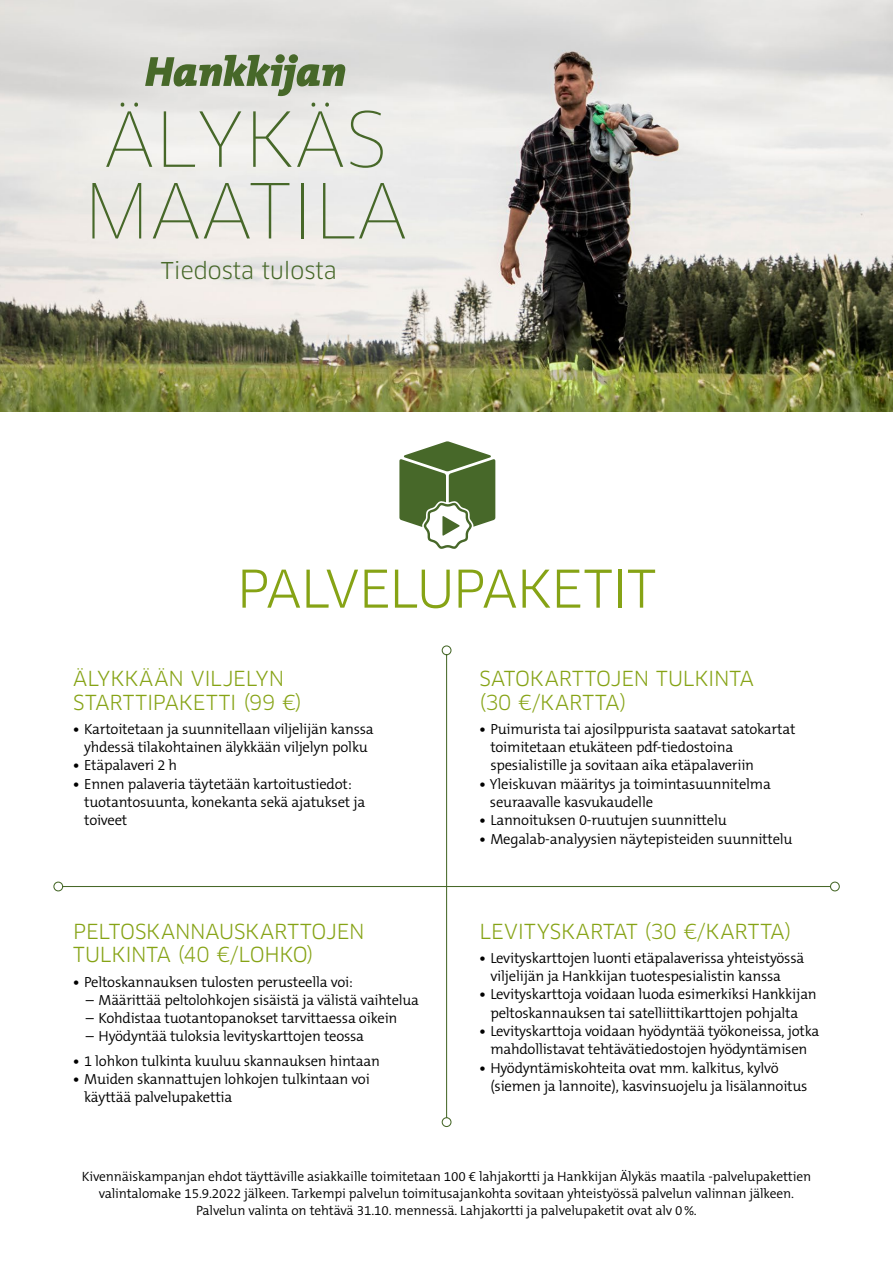
<style>
.page{position:relative;width:893px;height:1263px;background:#fff}
.page>*{position:absolute;margin:0;border:0;box-sizing:border-box;transform-origin:0 0}
.t1{font:50.7px "Clan Pro";letter-spacing:-.02em;color:#86a315}
.t2{font:22.65px "Clan Pro";color:#476829}
.t3{font:20.25px/23.9px "Clan Pro";letter-spacing:-.005em;color:#86a315}
.t4{font:300 14.7px/18.3px "The Mix B W4";letter-spacing:-.015em;color:#000}
.t5{font:300 13.5px/17.1px "The Mix B W4";letter-spacing:-.01em;color:#000;text-align:center}
.s1{font-family:"The Mix B W7";font-weight:700}
</style>
<div class="page">
<img style="left:1px;top:0;width:892px;height:411px">
<svg style="left:53px;top:645px;width:787px;height:482px"></svg>
<svg style="left:399px;top:441px;width:96px;height:108px"></svg>
<svg style="left:106px;top:103px;width:46px;height:64px;background:#daddd2"></svg>
<svg style="left:164px;top:111px;width:77px;height:56px"></svg>
<svg style="left:253px;top:103px;width:90px;height:64px;background:#d8dcd2"></svg>
<svg style="left:350px;top:110px;width:33px;height:58px;background:#d5d9cf"></svg>
<svg style="left:92px;top:183px;width:49px;height:55px;background:#ced2c4"></svg>
<svg style="left:153px;top:183px;width:136px;height:55px;background:#d8dbd1"></svg>
<hr style="left:301px;top:183px;width:3px;height:55px;background:#476829">
<svg style="left:323px;top:183px;width:82px;height:55px;background:#d8dcd3"></svg>
<svg style="left:145px;top:54px;width:201px;height:42px;background:#a1ae93"></svg>
<h2 class="t2" style="left:161px;top:257px;width:178px">Tiedosta tulosta</h2>
<h1 class="t1" style="left:237px;top:559px;width:421px">PALVELUPAKETIT</h1>
<h3 class="t3" style="left:73px;top:666px;width:230px">ÄLYKKÄÄN VILJELYN<br>STARTTIPAKETTI (99 €)</h3>
<p class="t4" style="left:73px;top:720px;width:302px;text-align:center"><span class="s1">•</span> Kartoitetaan ja suunnitellaan viljelijän kanssa yhdessä tilakohtainen älykkään viljelyn polku</p>
<p class="t4" style="left:73px;top:756px;width:105px"><span class="s1">•</span> Etäpalaveri 2 h</p>
<p class="t4" style="left:84px;top:775px;width:283px;text-indent:-11px"><span class="s1">•</span> Ennen palaveria täytetään kartoitustiedot: tuotantosuunta, konekanta sekä ajatukset ja toiveet</p>
<h3 class="t3" style="left:73px;top:919px;width:293px">PELTOSKANNAUSKARTTOJEN<br>TULKINTA (40 €/LOHKO)</h3>
<p class="t4" style="left:73px;top:972px;width:281px"><span class="s1">•</span> Peltoskannauksen tulosten perusteella voi:</p>
<p class="t4" style="left:86px;top:991px;width:335px">– Määrittää peltolohkojen sisäistä ja välistä vaihtelua</p>
<p class="t4" style="left:86px;top:1009px;width:313px">– Kohdistaa tuotantopanokset tarvittaessa oikein</p>
<p class="t4" style="left:86px;top:1027px;width:280px">– Hyödyntää tuloksia levityskarttojen teossa</p>
<p class="t4" style="left:73px;top:1052px;width:308px"><span class="s1">•</span> 1 lohkon tulkinta kuuluu skannauksen hintaan</p>
<p class="t4" style="left:84px;top:1070px;width:287px;text-indent:-11px"><span class="s1">•</span> Muiden skannattujen lohkojen tulkintaan voi käyttää palvelupakettia</p>
<h3 class="t3" style="left:479px;top:666px;width:276px">SATOKARTTOJEN TULKINTA (30 €/KARTTA)</h3>
<p class="t4" style="left:490px;top:720px;width:307px;text-indent:-11px"><span class="s1">•</span> Puimurista tai ajosilppurista saatavat satokartat toimitetaan etukäteen pdf-tiedostoina spesialistille ja sovitaan aika etäpalaveriin</p>
<p class="t4" style="left:490px;top:775px;width:282px;text-indent:-11px"><span class="s1">•</span> Yleiskuvan määritys ja toimintasuunnitelma seuraavalle kasvukaudelle</p>
<p class="t4" style="left:479px;top:811px;width:249px"><span class="s1">•</span> Lannoituksen 0-ruutujen suunnittelu</p>
<p class="t4" style="left:479px;top:830px;width:315px"><span class="s1">•</span> Megalab-analyysien näytepisteiden suunnittelu</p>
<h3 class="t3" style="left:480px;top:919px;width:314px">LEVITYSKARTAT (30 €/KARTTA)</h3>
<p class="t4" style="left:490px;top:949px;width:315px;text-indent:-11px"><span class="s1">•</span> Levityskarttojen luonti etäpalaverissa yhteistyössä viljelijän ja Hankkijan tuotespesialistin kanssa</p>
<p class="t4" style="left:479px;top:985px;width:339px;text-align:center"><span class="s1">•</span> Levityskarttoja voidaan luoda esimerkiksi Hankkijan peltoskannauksen tai satelliittikarttojen pohjalta</p>
<p class="t4" style="left:479px;top:1022px;width:341px;text-align:center"><span class="s1">•</span> Levityskarttoja voidaan hyödyntää työkoneissa, jotka mahdollistavat tehtävätiedostojen hyödyntämisen</p>
<p class="t4" style="left:490px;top:1058px;width:319px;text-indent:-11px"><span class="s1">•</span> Hyödyntämiskohteita ovat mm. kalkitus, kylvö (siemen ja lannoite), kasvinsuojelu ja lisälannoitus</p>
<p class="t5" style="left:82px;top:1168px;width:731px">Kivennäiskampanjan ehdot täyttäville asiakkaille toimitetaan 100 € lahjakortti ja Hankkijan Älykäs maatila -palvelupakettien valintalomake 15.9.2022 jälkeen. Tarkempi palvelun toimitusajankohta sovitaan yhteistyössä palvelun valinnan jälkeen.<br>Palvelun valinta on tehtävä 31.10. mennessä. Lahjakortti ja palvelupaketit ovat alv 0%.</p>
</div>
